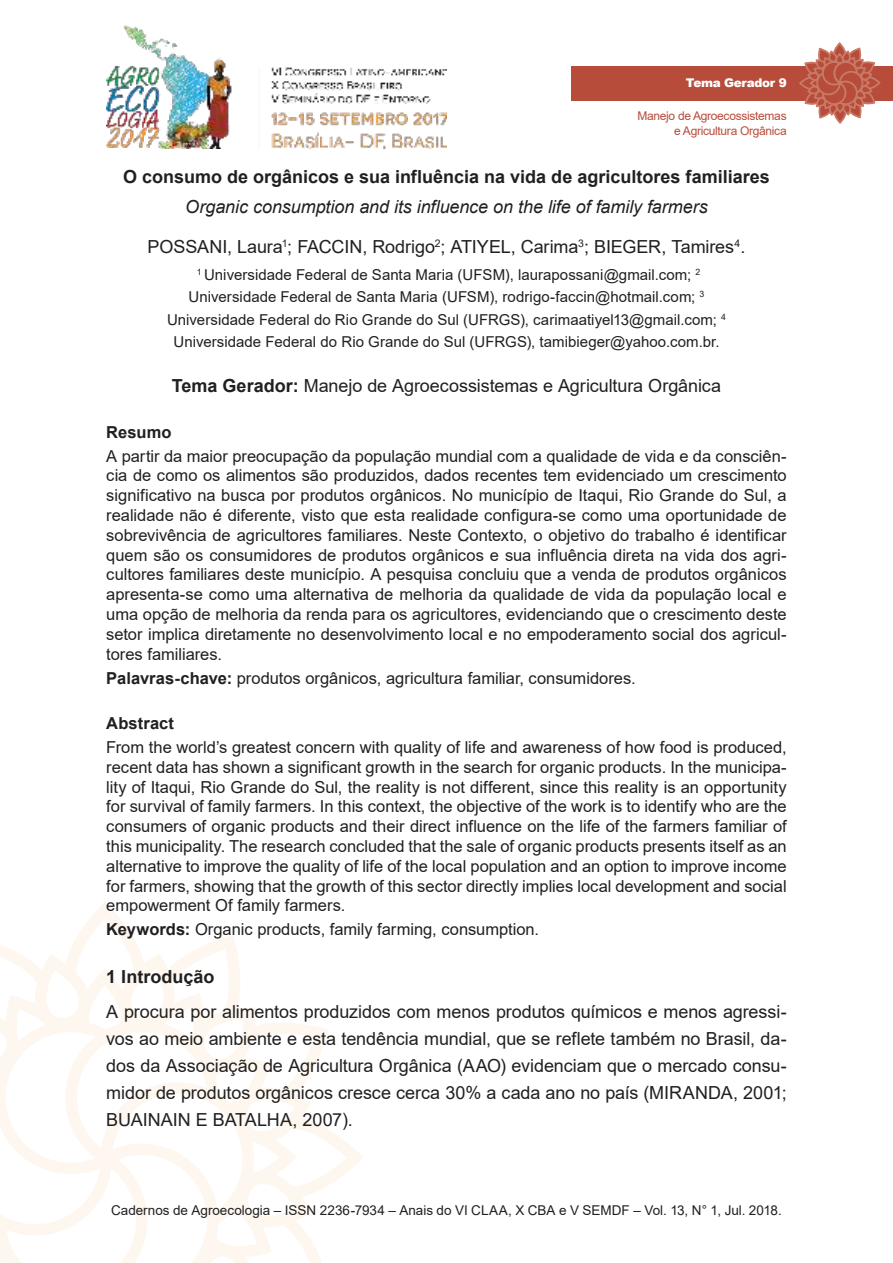
<style>
.page{position:relative;width:893px;height:1263px;background:#fff}
.page>*{position:absolute;margin:0;border:0;box-sizing:border-box;transform-origin:0 0}
.t1{font:18px/27px "Arial";letter-spacing:-.005em;color:#221f1f;text-align:center}
.t2{font:700 18px "Arial";color:#221f1f}
.t3{font:16.5px/19.8px "Arial";color:#221f1f;text-align:justify}
.t4{font:700 16.5px "Arial";letter-spacing:.005em;color:#221f1f}
.t5{font:15px/22.5px "Arial";letter-spacing:.005em;color:#221f1f;text-align:center}
.t6{font:13.5px "Arial";color:#221f1f}
.t7{font:12px/14.4px "Arial";letter-spacing:-.025em;color:#b84c3b;text-align:right}
.t8{font:900 12px "Arial";letter-spacing:-.025em;color:#fff}
.s1{font-style:italic}
.s2{font-weight:700}
</style>
<div class="page">
<img style="left:106px;top:25px;width:340px;height:124px">
<svg style="left:0;top:910px;width:363px;height:353px"></svg>
<div style="left:571px;top:66px;width:322px;height:34px;background:#b84c3b"></div>
<svg style="left:798px;top:43px;width:83px;height:81px"></svg>
<p class="t8" style="left:686px;top:76px;width:102px">Tema Gerador 9</p>
<p class="t7" style="left:637px;top:110px;width:151px">Manejo de Agroecossistemas e Agricultura Orgânica</p>
<p class="t2" style="left:123px;top:170px;width:648px">O consumo de orgânicos e sua influência na vida de agricultores familiares</p>
<p class="t1" style="left:148px;top:189px;width:599px;line-height:39.6px"><span class="s1">Organic consumption and its influence on the life of family farmers<br></span>POSSANI, Laura<sup>1</sup>; FACCIN, Rodrigo<sup>2</sup>; ATIYEL, Carima<sup>3</sup>; BIEGER, Tamires<sup>4</sup>.</p>
<p class="t5" style="left:167px;top:264px;width:560px"><sup>1</sup> Universidade Federal de Santa Maria (UFSM), laurapossani@gmail.com; <sup>2<br></sup>Universidade Federal de Santa Maria (UFSM), rodrigo-faccin@hotmail.com; <sup>3<br></sup>Universidade Federal do Rio Grande do Sul (UFRGS), carimaatiyel13@gmail.com; <sup>4<br></sup>Universidade Federal do Rio Grande do Sul (UFRGS), tamibieger@yahoo.com.br.</p>
<p class="t1" style="left:172px;top:374px;width:551px"><span class="s2">Tema Gerador:</span> Manejo de Agroecossistemas e Agricultura Orgânica</p>
<p class="t4" style="left:106px;top:425px;width:67px">Resumo</p>
<p class="t3" style="left:106px;top:447px;width:682px">A partir da maior preocupação da população mundial com a qualidade de vida e da consciên&shy;cia de como os alimentos são produzidos, dados recentes tem evidenciado um crescimento significativo na busca por produtos orgânicos. No município de Itaqui, Rio Grande do Sul, a realidade não é diferente, visto que esta realidade configura-se como uma oportunidade de sobrevivência de agricultores familiares. Neste Contexto, o objetivo do trabalho é identificar quem são os consumidores de produtos orgânicos e sua influência direta na vida dos agri&shy;cultores familiares deste município. A pesquisa concluiu que a venda de produtos orgânicos apresenta-se como uma alternativa de melhoria da qualidade de vida da população local e uma opção de melhoria da renda para os agricultores, evidenciando que o crescimento deste setor implica diretamente no desenvolvimento local e no empoderamento social dos agricul&shy;tores familiares.</p>
<p class="t3" style="left:106px;top:669px;width:531px"><span class="s2">Palavras-chave:</span> produtos orgânicos, agricultura familiar, consumidores.</p>
<p class="t4" style="left:106px;top:717px;width:69px">Abstract</p>
<p class="t3" style="left:106px;top:739px;width:682px">From the world’s greatest concern with quality of life and awareness of how food is produced, recent data has shown a significant growth in the search for organic products. In the municipa&shy;lity of Itaqui, Rio Grande do Sul, the reality is not different, since this reality is an opportunity for survival of family farmers. In this context, the objective of the work is to identify who are the consumers of organic products and their direct influence on the life of the farmers familiar of this municipality. The research concluded that the sale of organic products presents itself as an alternative to improve the quality of life of the local population and an option to improve income for farmers, showing that the growth of this sector directly implies local development and social empowerment Of family farmers.</p>
<p class="t3" style="left:106px;top:921px;width:434px"><span class="s2">Keywords:</span> Organic products, family farming, consumption.</p>
<p class="t2" style="left:106px;top:969px;width:110px">1 Introdução</p>
<p class="t1" style="left:106px;top:1000px;width:682px;text-align:justify">A procura por alimentos produzidos com menos produtos químicos e menos agressi&shy;vos ao meio ambiente e esta tendência mundial, que se reflete também no Brasil, da&shy;dos da Associação de Agricultura Orgânica (AAO) evidenciam que o mercado consu&shy;midor de produtos orgânicos cresce cerca 30% a cada ano no país (MIRANDA, 2001; BUAINAIN E BATALHA, 2007).</p>
<p class="t6" style="left:111px;top:1205px;width:672px">Cadernos de Agroecologia – ISSN 2236-7934 – Anais do VI CLAA, X CBA e V SEMDF – Vol. 13, N° 1, Jul. 2018.</p>
</div>
